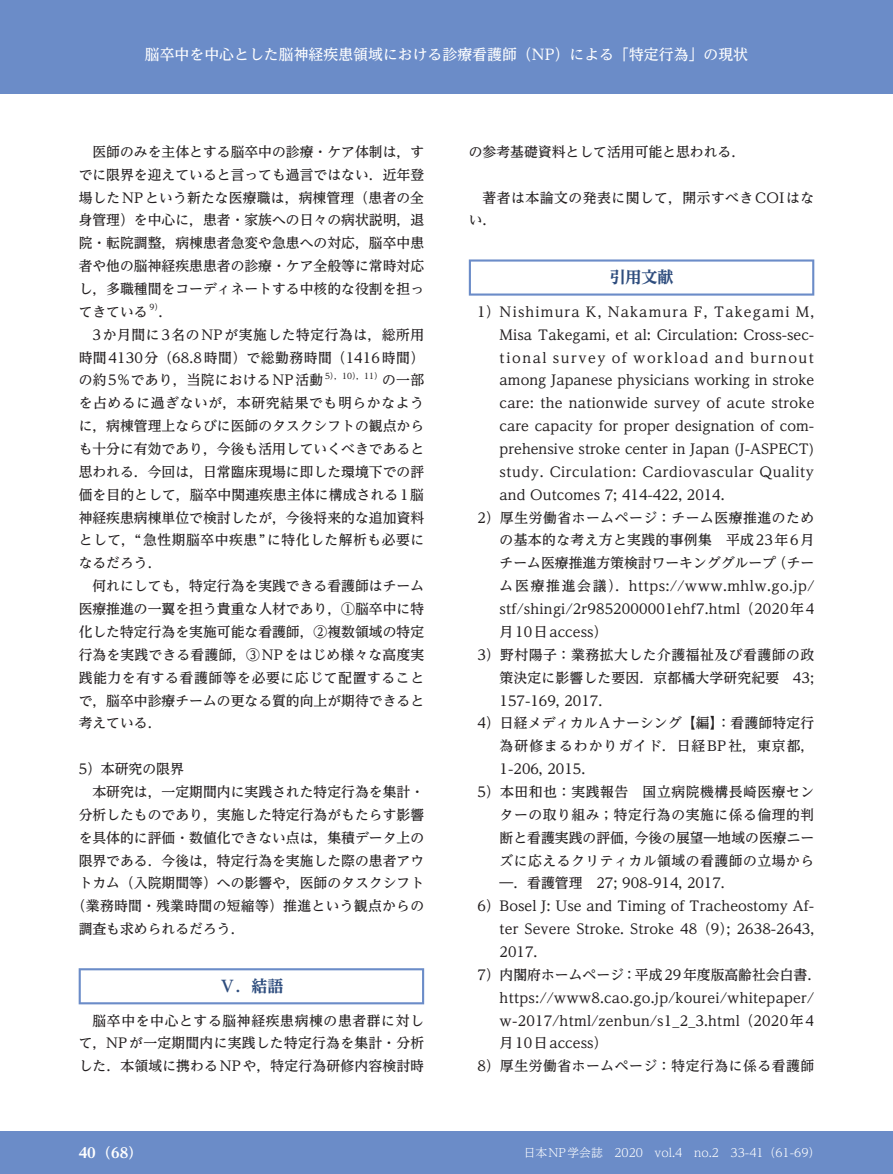
<style>
.page{position:relative;width:893px;height:1174px;background:#fff}
.page>*{position:absolute;margin:0;border:0;box-sizing:border-box;transform-origin:0 0}
.t1{font:700 expanded 15.9px "UD Reimin Pr 6 N";color:#2e4d7e}
.t2{font:500 14.85px "UD Reimin Pr 6 N";color:#fff}
.t3{font:500 13.8px/22.8px "UD Reimin Pr 6 N";letter-spacing:.01em;color:#231f20;text-align:justify}
.t4{font:500 13.8px/22.8px "UD Reimin Pr 6 N";letter-spacing:.035em;color:#231f20}
.t5{font:500 13.8px "UD Reimin Pr 6 N";letter-spacing:.04em;color:#231f20}
.t6{font:500 13.8px "UD Reimin Pr 6 N";letter-spacing:.08em;color:#231f20}
.t7{font:500 13.8px "UD Reimin Pr 6 N";letter-spacing:.11em;color:#231f20}
.t8{font:500 13.8px "UD Reimin Pr 6 N";letter-spacing:.03em;color:#231f20}
.t9{font:500 13.8px "UD Reimin Pr 6 N";letter-spacing:.075em;color:#231f20}
.t10{font:800 13.8px "UD Reimin Pr 6 N";color:#fff}
.t11{font:300 11.7px "UD Reimin Pr 6 N";color:#fff}
.t12{font:500 8.1px "UD Reimin Pr 6 N";color:#231f20}
</style>
<div class="page">
<div style="left:0;top:1131px;width:893px;height:43px;background:#6b8cc8"></div>
<div style="left:0;top:0;width:893px;height:94px;background:#6b8cc8"></div>
<div style="left:79px;top:968px;width:345px;height:36px;background:linear-gradient(to right,#91a9d6,#91a9d6)"></div>
<div style="left:81px;top:970px;width:341px;height:32px;background:#fff"></div>
<div style="left:469px;top:259px;width:345px;height:37px;background:linear-gradient(to right,#b4c5e3,#b4c5e3)"></div>
<div style="left:471px;top:261px;width:341px;height:32px;background:#fff"></div>
<p class="t2" style="left:145px;top:42px;width:605px">脳卒中を中心とした脳神経疾患領域における診療看護師（NP）による「特定行為」の現状</p>
<p class="t3" style="left:79px;top:140px;width:347px;text-indent:14px">医師のみを主体とする脳卒中の診療・ケア体制は，すでに限界を迎えていると言っても過言ではない．近年登場したNPという新たな医療職は，病棟管理（患者の全身管理）を中心に，患者・家族への日々の病状説明，退院・転院調整，病棟患者急変や急患への対応，脳卒中患者や他の脳神経疾患患者の診療・ケア全般等に常時対応し，多職種間をコーディネートする中核的な役割を担ってきている</p>
<p class="t12" style="left:149px;top:300px;width:15px">9）</p>
<p class="t3" style="left:158px;top:300px;width:15px">．</p>
<p class="t4" style="left:92px;top:323px;width:333px">3か月間に3名のNPが実施した特定行為は，総所用</p>
<p class="t4" style="left:79px;top:345px;width:347px">時間4130分（68.8時間）で総勤務時間（1416時間）</p>
<p class="t3" style="left:79px;top:368px;width:246px">の約5％であり，当院におけるNP活動</p>
<p class="t12" style="left:325px;top:369px;width:59px">5），10），11）</p>
<p class="t3" style="left:79px;top:368px;width:347px;text-indent:304px">の一部を占めるに過ぎないが，本研究結果でも明らかなように，病棟管理上ならびに医師のタスクシフトの観点からも十分に有効であり，今後も活用していくべきであると思われる．今回は，日常臨床現場に即した環境下での評価を目的として，脳卒中関連疾患主体に構成される1脳神経疾患病棟単位で検討したが，今後将来的な追加資料として，“急性期脳卒中疾患”に特化した解析も必要になるだろう．</p>
<p class="t3" style="left:79px;top:574px;width:347px;text-indent:14px">何れにしても，特定行為を実践できる看護師はチーム医療推進の一翼を担う貴重な人材であり，①脳卒中に特化した特定行為を実施可能な看護師，②複数領域の特定行為を実践できる看護師，③NPをはじめ様々な高度実践能力を有する看護師等を必要に応じて配置することで，脳卒中診療チームの更なる質的向上が期待できると考えている．</p>
<p class="t3" style="left:79px;top:757px;width:107px">5）本研究の限界</p>
<p class="t3" style="left:92px;top:780px;width:333px">本研究は，一定期間内に実践された特定行為を集計・</p>
<p class="t3" style="left:79px;top:803px;width:347px">分析したものであり，実施した特定行為がもたらす影響</p>
<p class="t3" style="left:79px;top:825px;width:347px">を具体的に評価・数値化できない点は，集積データ上の</p>
<p class="t3" style="left:79px;top:848px;width:347px">限界である．今後は，特定行為を実施した際の患者アウ</p>
<p class="t3" style="left:79px;top:871px;width:347px">トカム（入院期間等）への影響や，医師のタスクシフト</p>
<p class="t3" style="left:72px;top:894px;width:354px">（業務時間・残業時間の短縮等）推進という観点からの</p>
<p class="t3" style="left:79px;top:917px;width:167px">調査も求められるだろう．</p>
<p class="t1" style="left:220px;top:973px;width:65px">Ⅴ．結語</p>
<p class="t3" style="left:79px;top:1008px;width:347px;text-indent:14px">脳卒中を中心とする脳神経疾患病棟の患者群に対して，NPが一定期間内に実践した特定行為を集計・分析した．本領域に携わるNPや，特定行為研修内容検討時</p>
<p class="t3" style="left:469px;top:140px;width:278px">の参考基礎資料として活用可能と思われる．</p>
<p class="t4" style="left:469px;top:185px;width:347px;text-indent:14px">著者は本論文の発表に関して，開示すべきCOIはない．</p>
<p class="t1" style="left:610px;top:264px;width:65px">引用文献</p>
<p class="t6" style="left:477px;top:300px;width:338px">1）Nishimura K, Nakamura F, Takegami M,</p>
<p class="t3" style="left:500px;top:323px;width:316px">Misa Takegami, et al: Circulation: Cross-sec-</p>
<p class="t7" style="left:500px;top:346px;width:316px">tional survey of workload and burnout</p>
<p class="t3" style="left:500px;top:368px;width:316px">among Japanese physicians working in stroke</p>
<p class="t3" style="left:500px;top:391px;width:316px">care: the nationwide survey of acute stroke</p>
<p class="t3" style="left:500px;top:414px;width:316px">care capacity for proper designation of com-</p>
<p class="t3" style="left:500px;top:437px;width:316px">prehensive stroke center in Japan (J-ASPECT)</p>
<p class="t4" style="left:500px;top:460px;width:316px">study. Circulation: Cardiovascular Quality</p>
<p class="t3" style="left:500px;top:483px;width:226px">and Outcomes 7; 414-422, 2014.</p>
<p class="t4" style="left:477px;top:505px;width:339px">2）厚生労働省ホームページ：チーム医療推進のため</p>
<p class="t3" style="left:500px;top:528px;width:330px">の基本的な考え方と実践的事例集　平成23年6月　</p>
<p class="t3" style="left:500px;top:551px;width:316px">チーム医療推進方策検討ワーキンググループ（チー</p>
<p class="t8" style="left:500px;top:574px;width:316px">ム医療推進会議）．https://www.mhlw.go.jp/</p>
<p class="t3" style="left:500px;top:597px;width:316px">stf/shingi/2r9852000001ehf7.html（2020年4</p>
<p class="t3" style="left:500px;top:620px;width:109px">月10日access）</p>
<p class="t4" style="left:477px;top:643px;width:339px">3）野村陽子：業務拡大した介護福祉及び看護師の政</p>
<p class="t3" style="left:500px;top:665px;width:316px">策決定に影響した要因．京都橘大学研究紀要　43;</p>
<p class="t3" style="left:500px;top:688px;width:104px">157-169, 2017.</p>
<p class="t3" style="left:477px;top:711px;width:339px">4）日経メディカルAナーシング【編】：看護師特定行</p>
<p class="t9" style="left:500px;top:734px;width:316px">為研修まるわかりガイド．日経BP社，東京都，</p>
<p class="t3" style="left:500px;top:757px;width:87px">1-206, 2015.</p>
<p class="t5" style="left:477px;top:780px;width:339px">5）本田和也：実践報告　国立病院機構長崎医療セン</p>
<p class="t5" style="left:500px;top:803px;width:316px">ターの取り組み；特定行為の実施に係る倫理的判</p>
<p class="t3" style="left:500px;top:825px;width:316px">断と看護実践の評価，今後の展望―地域の医療ニー</p>
<p class="t4" style="left:500px;top:848px;width:316px">ズに応えるクリティカル領域の看護師の立場から</p>
<p class="t3" style="left:500px;top:871px;width:227px">―．看護管理　27; 908-914, 2017.</p>
<p class="t3" style="left:477px;top:894px;width:338px">6）Bosel J: Use and Timing of Tracheostomy Af-</p>
<p class="t3" style="left:500px;top:917px;width:316px">ter Severe Stroke. Stroke 48（9）; 2638-2643,</p>
<p class="t3" style="left:500px;top:940px;width:39px">2017.</p>
<p class="t3" style="left:477px;top:963px;width:345px">7）内閣府ホームページ：平成29年度版高齢社会白書．</p>
<p class="t3" style="left:500px;top:985px;width:316px">https://www8.cao.go.jp/kourei/whitepaper/</p>
<p class="t3" style="left:500px;top:1008px;width:316px">w-2017/html/zenbun/s1_2_3.html（2020年4</p>
<p class="t3" style="left:500px;top:1031px;width:109px">月10日access）</p>
<p class="t4" style="left:477px;top:1054px;width:339px">8）厚生労働省ホームページ：特定行為に係る看護師</p>
<p class="t10" style="left:79px;top:1141px;width:65px">40（68）</p>
<p class="t11" style="left:524px;top:1143px;width:298px">日本NP学会誌　2020　vol.4　no.2　33-41（61-69）</p>
</div>
